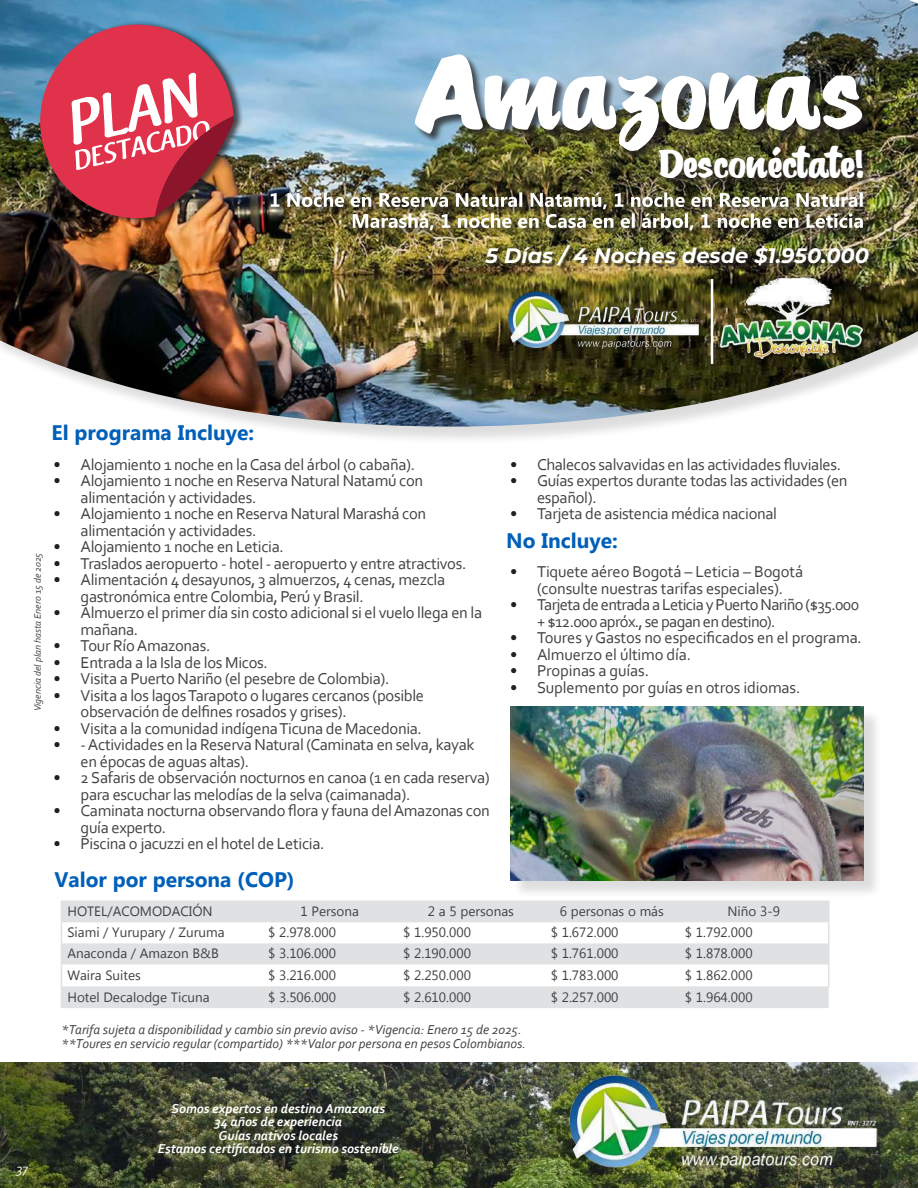
<style>
.page{position:relative;width:918px;height:1188px;background:#fff}
.page>*{position:absolute;margin:0;border:0;box-sizing:border-box;transform-origin:0 0}
.t1{font:108px "Saint Peter";color:#fff}
.t2{font:40.5px "Saint Peter";color:#fff}
.t3{font:700 21px "Myanmar Text";color:#005fb9}
.t4{font:italic 700 21px "Montserrat";color:#fff}
.t5{font:16.5px/16.5px "Corbel";letter-spacing:-.02em;color:#414243}
.t6{font:16.5px/16.5px "Corbel";letter-spacing:-.04em;color:#414243}
.t7{font:13.5px "Myanmar Text";color:#414243}
.t8{font:italic 13.5px/13.5px "Corbel";color:#414243}
.t9{font:italic 700 13.5px/13.5px "Corbel";color:#fff;text-align:center}
.t10{font:italic 13.5px "Corbel";color:#fff}
.t11{font:italic 9.75px "Corbel";color:#414243}
.s1{color:#231f20}
</style>
<div class="page">
<hr style="left:917px;top:0;width:1px;height:1188px;background:#e0e1e3">
<img style="left:0;top:1062px;width:918px;height:126px">
<div style="left:0;top:2px;width:918px;height:443px;background:#231f20;opacity:.15"></div>
<img style="left:0;top:0;width:918px;height:427px">
<div style="left:270px;top:192px;width:602px;height:48px;background:#231f20;opacity:.75"></div>
<img style="left:271px;top:192px;width:592px;height:38px">
<div style="left:658px;top:146px;width:214px;height:42px;background:#231f20;opacity:.75"></div>
<div style="left:512px;top:709px;width:371px;height:190px;background:#231f20;opacity:.15"></div>
<img style="left:510px;top:707px;width:354px;height:173px">
<div style="left:40px;top:21px;width:203px;height:204px;background:#231f20;opacity:.75"></div>
<img style="left:40px;top:25px;width:194px;height:193px">
<hr style="left:711px;top:279px;width:2px;height:85px;background:#fff">
<img style="left:502px;top:288px;width:209px;height:67px">
<img style="left:718px;top:275px;width:146px;height:87px">
<hr style="left:61px;top:901px;width:201px;height:1px;background:#e0e1e3">
<hr style="left:262px;top:901px;width:135px;height:1px;background:#e0e1e3">
<hr style="left:397px;top:901px;width:148px;height:1px;background:#e0e1e3">
<hr style="left:545px;top:901px;width:134px;height:1px;background:#e0e1e3">
<hr style="left:679px;top:901px;width:151px;height:1px;background:#e0e1e3">
<hr style="left:828px;top:902px;width:2px;height:20px;background:#e0e1e3">
<hr style="left:828px;top:922px;width:2px;height:21px;background:#e0e1e3">
<hr style="left:828px;top:943px;width:2px;height:21px;background:#e0e1e3">
<hr style="left:828px;top:964px;width:2px;height:22px;background:#e0e1e3">
<hr style="left:679px;top:986px;width:151px;height:2px;background:#e0e1e3">
<svg style="left:61px;top:902px;width:768px;height:106px"></svg>
<hr style="left:61px;top:986px;width:201px;height:2px;background:#e0e1e3">
<div style="left:487px;top:247px;width:386px;height:24px;background:#231f20;opacity:.75"></div>
<div style="left:415px;top:55px;width:458px;height:107px;background:#231f20;opacity:.75"></div>
<img style="left:546px;top:1062px;width:363px;height:110px">
<h1 class="t1" style="left:414px;top:40px;width:451px">Amazonas</h1>
<h2 class="t2" style="left:544px;top:145px;width:322px">¡¿¿¡¿¡¿¿Desconéctate!</h2>
<p class="t4" style="left:486px;top:241px;width:385px">5 Días / 4 Noches desde $1.950.000</p>
<p class="t11" style="left:32px;top:711px;width:160px;rotate:-90deg">Vigencia del plan hasta Enero 15 de 2025</p>
<p class="t3" style="left:52px;top:421px;width:204px">El programa Incluye:</p>
<p class="t5" style="left:54px;top:455px;width:363px"><span class="s1">•</span> Alojamiento 1 noche en la Casa del árbol (o cabaña).</p>
<p class="t5" style="left:81px;top:472px;width:344px;text-indent:-27px"><span class="s1">•</span> Alojamiento 1 noche en Reserva Natural Natamú con alimentación y actividades.</p>
<p class="t5" style="left:81px;top:505px;width:347px;text-indent:-27px"><span class="s1">•</span> Alojamiento 1 noche en Reserva Natural Marashá con alimentación y actividades.</p>
<p class="t5" style="left:54px;top:538px;width:232px"><span class="s1">•</span> Alojamiento 1 noche en Leticia.</p>
<p class="t5" style="left:54px;top:554px;width:414px"><span class="s1">•</span> Traslados aeropuerto - hotel - aeropuerto y entre atractivos.</p>
<p class="t5" style="left:81px;top:571px;width:366px;text-indent:-27px"><span class="s1">•</span> Alimentación 4 desayunos, 3 almuerzos, 4 cenas, mezcla gastronómica entre Colombia, Perú y Brasil.</p>
<p class="t5" style="left:81px;top:604px;width:403px;text-indent:-27px"><span class="s1">•</span> Almuerzo el primer día sin costo adicional si el vuelo llega en la mañana.</p>
<p class="t5" style="left:54px;top:637px;width:158px"><span class="s1">•</span> Tour Río Amazonas.</p>
<p class="t5" style="left:54px;top:653px;width:216px"><span class="s1">•</span> Entrada a la Isla de los Micos.</p>
<p class="t5" style="left:54px;top:670px;width:337px"><span class="s1">•</span> Visita a Puerto Nariño (el pesebre de Colombia).</p>
<p class="t5" style="left:81px;top:686px;width:345px;text-indent:-27px"><span class="s1">•</span> Visita a los lagos Tarapoto o lugares cercanos (posible observación de delfines rosados y grises).</p>
<p class="t5" style="left:54px;top:719px;width:370px"><span class="s1">•</span> Visita a la comunidad indígena Ticuna de Macedonia.</p>
<p class="t5" style="left:81px;top:736px;width:395px;text-indent:-27px"><span class="s1">•</span> - Actividades en la Reserva Natural (Caminata en selva, kayak en épocas de aguas altas).</p>
<p class="t5" style="left:81px;top:769px;width:411px;text-indent:-27px"><span class="s1">•</span> 2 Safaris de observación nocturnos en canoa (1 en cada reserva) para escuchar las melodías de la selva (caimanada).</p>
<p class="t5" style="left:81px;top:802px;width:411px;text-indent:-27px"><span class="s1">•</span> Caminata nocturna observando flora y fauna del Amazonas con guía experto.</p>
<p class="t5" style="left:54px;top:835px;width:272px"><span class="s1">•</span> Piscina o jacuzzi en el hotel de Leticia.</p>
<p class="t3" style="left:54px;top:867px;width:242px">Valor por persona (COP)</p>
<p class="t5" style="left:510px;top:455px;width:333px"><span class="s1">•</span> Chalecos salvavidas en las actividades fluviales.</p>
<p class="t5" style="left:537px;top:472px;width:312px;text-indent:-27px"><span class="s1">•</span> Guías expertos durante todas las actividades (en español).</p>
<p class="t5" style="left:510px;top:505px;width:269px"><span class="s1">•</span> Tarjeta de asistencia médica nacional</p>
<p class="t3" style="left:506px;top:528px;width:113px">No Incluye:</p>
<p class="t5" style="left:510px;top:563px;width:295px;text-align:center"><span class="s1">•</span> Tiquete aéreo Bogotá – Leticia – Bogotá (consulte nuestras tarifas especiales).</p>
<p class="t6" style="left:537px;top:596px;width:324px;text-indent:-27px"><span class="s1">•</span> Tarjeta de entrada a Leticia y Puerto Nariño ($35.000 + $12.000 apróx., se pagan en destino).</p>
<p class="t5" style="left:510px;top:629px;width:353px"><span class="s1">•</span> Toures y Gastos no especificados en el programa.</p>
<p class="t5" style="left:510px;top:646px;width:183px"><span class="s1">•</span> Almuerzo el último día.</p>
<p class="t5" style="left:510px;top:662px;width:141px"><span class="s1">•</span> Propinas a guías.</p>
<p class="t5" style="left:510px;top:679px;width:292px"><span class="s1">•</span> Suplemento por guías en otros idiomas.</p>
<p class="t7" style="left:67px;top:904px;width:147px">HOTEL/ACOMODACIÓN</p>
<p class="t7" style="left:300px;top:904px;width:60px">1 Persona</p>
<p class="t7" style="left:428px;top:904px;width:88px">2 a 5 personas</p>
<p class="t7" style="left:560px;top:904px;width:106px">6 personas o más</p>
<p class="t7" style="left:728px;top:904px;width:54px">Niño 3-9</p>
<p class="t7" style="left:67px;top:925px;width:159px">Siami / Yurupary / Zuruma</p>
<p class="t7" style="left:268px;top:925px;width:69px">$ 2.978.000</p>
<p class="t7" style="left:403px;top:925px;width:69px">$ 1.950.000</p>
<p class="t7" style="left:551px;top:925px;width:69px">$ 1.672.000</p>
<p class="t7" style="left:685px;top:925px;width:69px">$ 1.792.000</p>
<p class="t7" style="left:67px;top:946px;width:153px">Anaconda / Amazon B&amp;B</p>
<p class="t7" style="left:268px;top:946px;width:69px">$ 3.106.000</p>
<p class="t7" style="left:403px;top:946px;width:69px">$ 2.190.000</p>
<p class="t7" style="left:551px;top:946px;width:69px">$ 1.761.000</p>
<p class="t7" style="left:685px;top:946px;width:69px">$ 1.878.000</p>
<p class="t7" style="left:67px;top:967px;width:75px">Waira Suites</p>
<p class="t7" style="left:268px;top:967px;width:69px">$ 3.216.000</p>
<p class="t7" style="left:403px;top:967px;width:69px">$ 2.250.000</p>
<p class="t7" style="left:551px;top:967px;width:69px">$ 1.783.000</p>
<p class="t7" style="left:685px;top:967px;width:69px">$ 1.862.000</p>
<p class="t7" style="left:67px;top:990px;width:144px">Hotel Decalodge Ticuna</p>
<p class="t7" style="left:268px;top:990px;width:69px">$ 3.506.000</p>
<p class="t7" style="left:403px;top:990px;width:69px">$ 2.610.000</p>
<p class="t7" style="left:551px;top:990px;width:69px">$ 2.257.000</p>
<p class="t7" style="left:685px;top:990px;width:69px">$ 1.964.000</p>
<p class="t8" style="left:62px;top:1023px;width:466px">*Tarifa sujeta a disponibilidad y cambio sin previo aviso - *Vigencia: Enero 15 de 2025. **Toures en servicio regular (compartido) ***Valor por persona en pesos Colombianos.</p>
<p class="t10" style="left:16px;top:1160px;width:13px">37</p>
<p class="t9" style="left:158px;top:1101px;width:242px">Somos expertos en destino Amazonas<br>34 años de experiencia<br>Guías nativos locales<br>Estamos certificados en turismo sostenible</p>
</div>
